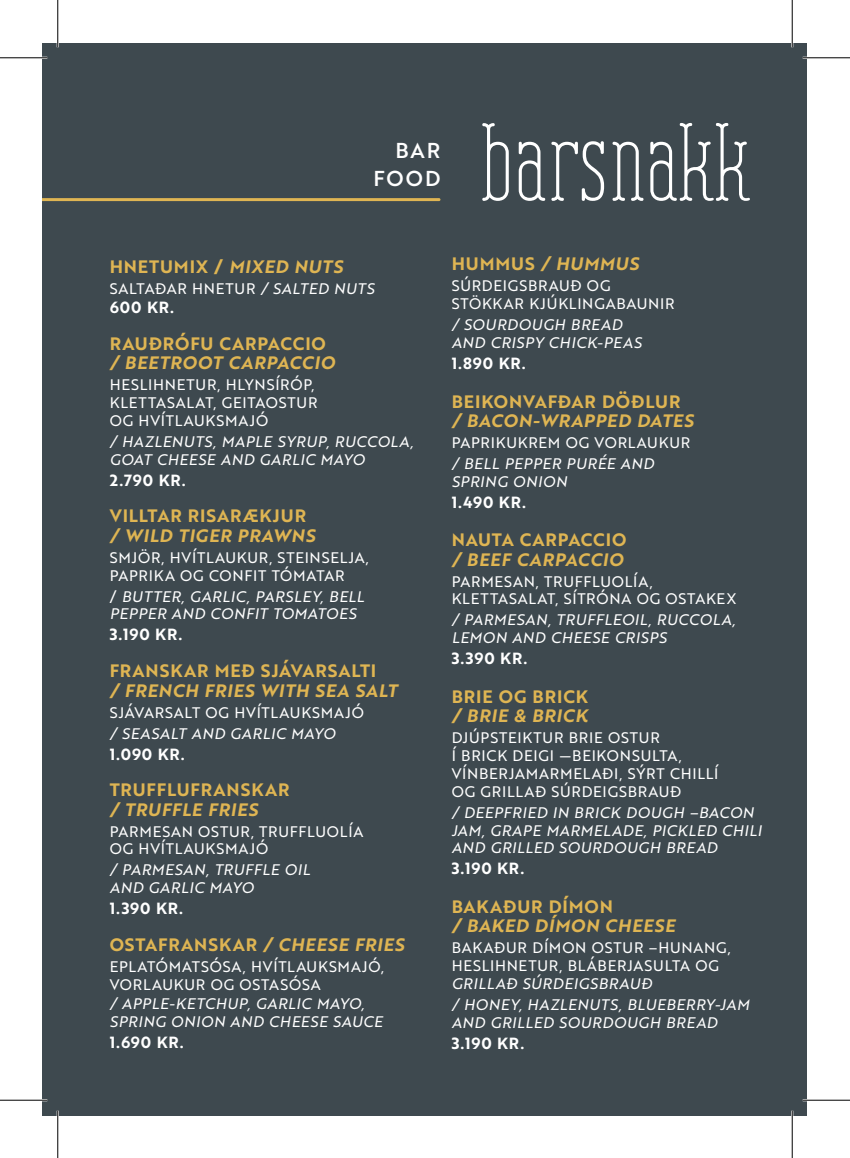
<style>
.page{position:relative;width:850px;height:1158px;background:#fff}
.page>*{position:absolute;margin:0;border:0;box-sizing:border-box;transform-origin:0 0}
.t1{font:21px/28px "Brother 1816 Medium";letter-spacing:.095em;color:#fff;text-align:right}
.t2{font:17.5px "Brother 1816 Bold";letter-spacing:.05em;color:#dfb553}
.t3{font:17.5px "Brother 1816 Bold Italic";letter-spacing:.05em;color:#dfb553}
.t4{font:15.75px "Brother 1816 Bold";letter-spacing:.05em;color:#fff}
.t5{font:14.88px/17.8px "Brother 1816 Regular";letter-spacing:.05em;color:#fff}
.t6{font:14.88px/17.8px "Brother 1816 Regular Italic";letter-spacing:.05em;color:#fff}
.s1{font-family:"Brother 1816 Bold Italic"}
.s2{font-family:"Brother 1816 Regular Italic"}
.s3{font-family:"Brother 1816 Regular"}
.s4{font-family:"Brother 1816 Bold"}
</style>
<div class="page">
<div style="left:43px;top:43px;width:764px;height:1071px;background:#3e494f"></div>
<svg style="left:43px;top:198px;width:397px;height:3px"></svg>
<svg style="left:519px;top:142px;width:26px;height:59px"></svg>
<svg style="left:551px;top:141px;width:53px;height:60px"></svg>
<svg style="left:650px;top:123px;width:100px;height:78px"></svg>
<svg style="left:612px;top:142px;width:31px;height:59px"></svg>
<svg style="left:482px;top:123px;width:27px;height:78px"></svg>
<hr style="left:0;top:57px;width:47px;height:2px;background:#fff">
<hr style="left:802px;top:57px;width:48px;height:2px;background:#fff">
<hr style="left:0;top:1098px;width:47px;height:3px;background:#fff">
<hr style="left:802px;top:1098px;width:48px;height:3px;background:#fff">
<hr style="left:57px;top:0;width:2px;height:47px;background:#fff">
<hr style="left:57px;top:1110px;width:2px;height:47px;background:#fff">
<hr style="left:791px;top:0;width:2px;height:47px;background:#fff">
<hr style="left:791px;top:1110px;width:2px;height:47px;background:#fff">
<hr style="left:0;top:57px;width:47px;height:1px;background:#000">
<hr style="left:802px;top:57px;width:48px;height:1px;background:#000">
<hr style="left:0;top:1099px;width:47px;height:1px;background:#000">
<hr style="left:802px;top:1099px;width:48px;height:1px;background:#000">
<hr style="left:57px;top:0;width:1px;height:47px;background:#000">
<hr style="left:57px;top:1110px;width:1px;height:47px;background:#000">
<hr style="left:792px;top:0;width:1px;height:47px;background:#000">
<hr style="left:792px;top:1110px;width:1px;height:47px;background:#000">
<h1 class="t1" style="left:373px;top:135px;width:69px">BAR<br>FOOD</h1>
<p class="t2" style="left:110px;top:253px;width:234px">HNETUMIX / <span class="s1">MIXED NUTS</span></p>
<p class="t5" style="left:110px;top:279px;width:266px">SALTAÐAR HNETUR <span class="s2">/ SALTED NUTS</span></p>
<p class="t4" style="left:110px;top:295px;width:66px">600 KR.</p>
<p class="t2" style="left:110px;top:330px;width:218px">RAUÐRÓFU CARPACCIO</p>
<p class="t3" style="left:110px;top:349px;width:226px">/ BEETROOT CARPACCIO</p>
<p class="t5" style="left:110px;top:375px;width:209px">HESLIHNETUR, HLYNSÍRÓP,<br>KLETTASALAT, GEITAOSTUR<br>OG HVÍTLAUKSMAJÓ</p>
<p class="t6" style="left:110px;top:432px;width:305px">/ HAZLENUTS, MAPLE SYRUP, RUCCOLA,<br>GOAT CHEESE AND GARLIC MAYO</p>
<p class="t4" style="left:110px;top:468px;width:77px">2.790 KR.</p>
<p class="t2" style="left:110px;top:503px;width:198px">VILLTAR RISARÆKJUR</p>
<p class="t3" style="left:110px;top:522px;width:207px">/ WILD TIGER PRAWNS</p>
<p class="t5" style="left:110px;top:547px;width:261px">SMJÖR, HVÍTLAUKUR, STEINSELJA,<br>PAPRIKA OG CONFIT TÓMATAR</p>
<p class="t6" style="left:110px;top:586px;width:256px"><span class="s3">/</span> BUTTER, GARLIC, PARSLEY, BELL<br>PEPPER AND CONFIT TOMATOES</p>
<p class="t4" style="left:110px;top:622px;width:74px">3.190 KR.</p>
<p class="t2" style="left:110px;top:657px;width:268px">FRANSKAR MEÐ SJÁVARSALTI</p>
<p class="t3" style="left:110px;top:676px;width:289px">/ FRENCH FRIES WITH SEA SALT</p>
<p class="t5" style="left:110px;top:702px;width:256px">SJÁVARSALT OG HVÍTLAUKSMAJÓ</p>
<p class="t6" style="left:110px;top:723px;width:227px">/ SEASALT AND GARLIC MAYO</p>
<p class="t4" style="left:110px;top:741px;width:77px">1.090 KR.</p>
<p class="t2" style="left:110px;top:776px;width:181px">TRUFFLUFRANSKAR</p>
<p class="t3" style="left:110px;top:795px;width:149px">/ TRUFFLE FRIES</p>
<p class="t5" style="left:110px;top:821px;width:255px">PARMESAN OSTUR, TRUFFLUOLÍA<br>OG HVÍTLAUKSMAJÓ</p>
<p class="t6" style="left:110px;top:860px;width:202px">/ PARMESAN, TRUFFLE OIL<br>AND GARLIC MAYO</p>
<p class="t4" style="left:110px;top:896px;width:75px">1.390 KR.</p>
<p class="t2" style="left:110px;top:931px;width:296px">OSTAFRANSKAR <span class="s1">/ CHEESE FRIES</span></p>
<p class="t5" style="left:110px;top:957px;width:276px">EPLATÓMATSÓSA, HVÍTLAUKSMAJÓ,<br>VORLAUKUR OG OSTASÓSA</p>
<p class="t6" style="left:110px;top:994px;width:274px">/ APPLE-KETCHUP, GARLIC MAYO,<br>SPRING ONION AND CHEESE SAUCE</p>
<p class="t4" style="left:110px;top:1030px;width:75px">1.690 KR.</p>
<p class="t3" style="left:452px;top:251px;width:189px"><span class="s4">HUMMUS</span> / HUMMUS</p>
<p class="t5" style="left:452px;top:276px;width:224px">SÚRDEIGSBRAUÐ OG<br>STÖKKAR KJÚKLINGABAUNIR</p>
<p class="t6" style="left:452px;top:315px;width:191px">/ SOURDOUGH BREAD<br>AND CRISPY CHICK-PEAS</p>
<p class="t4" style="left:452px;top:351px;width:76px">1.890 KR.</p>
<p class="t2" style="left:452px;top:388px;width:230px">BEIKONVAFÐAR DÖÐLUR</p>
<p class="t3" style="left:452px;top:407px;width:243px">/ BACON-WRAPPED DATES</p>
<p class="t5" style="left:452px;top:433px;width:240px">PAPRIKUKREM OG VORLAUKUR</p>
<p class="t6" style="left:452px;top:454px;width:204px">/ BELL PEPPER PURÉE AND<br>SPRING ONION</p>
<p class="t4" style="left:452px;top:490px;width:76px">1.490 KR.</p>
<p class="t2" style="left:452px;top:526px;width:176px">NAUTA CARPACCIO</p>
<p class="t3" style="left:452px;top:546px;width:173px">/ BEEF CARPACCIO</p>
<p class="t5" style="left:452px;top:571px;width:286px">PARMESAN, TRUFFLUOLÍA,<br>KLETTASALAT, SÍTRÓNA OG OSTAKEX</p>
<p class="t6" style="left:452px;top:610px;width:285px">/ PARMESAN, TRUFFLEOIL, RUCCOLA,<br>LEMON AND CHEESE CRISPS</p>
<p class="t4" style="left:452px;top:646px;width:77px">3.390 KR.</p>
<p class="t2" style="left:452px;top:683px;width:138px">BRIE OG BRICK</p>
<p class="t3" style="left:452px;top:702px;width:137px">/ BRIE &amp; BRICK</p>
<p class="t5" style="left:452px;top:728px;width:268px">DJÚPSTEIKTUR BRIE OSTUR<br>Í BRICK DEIGI —BEIKONSULTA,<br>VÍNBERJAMARMELAÐI, SÝRT CHILLÍ<br>OG GRILLAÐ SÚRDEIGSBRAUÐ</p>
<p class="t6" style="left:452px;top:802px;width:312px">/ DEEPFRIED IN BRICK DOUGH –BACON<br>JAM, GRAPE MARMELADE, PICKLED CHILI<br>AND GRILLED SOURDOUGH BREAD</p>
<p class="t4" style="left:452px;top:856px;width:74px">3.190 KR.</p>
<p class="t2" style="left:452px;top:893px;width:163px">BAKAÐUR DÍMON</p>
<p class="t3" style="left:452px;top:912px;width:225px">/ BAKED DÍMON CHEESE</p>
<p class="t5" style="left:452px;top:938px;width:281px">BAKAÐUR DÍMON OSTUR –HUNANG,<br>HESLIHNETUR, BLÁBERJASULTA OG</p>
<p class="t6" style="left:452px;top:972px;width:299px;line-height:21px">GRILLAÐ SÚRDEIGSBRAUÐ<br>/ HONEY, HAZLENUTS, BLUEBERRY-JAM</p>
<p class="t6" style="left:452px;top:1012px;width:267px">AND GRILLED SOURDOUGH BREAD</p>
<p class="t4" style="left:452px;top:1031px;width:74px">3.190 KR.</p>
</div>
